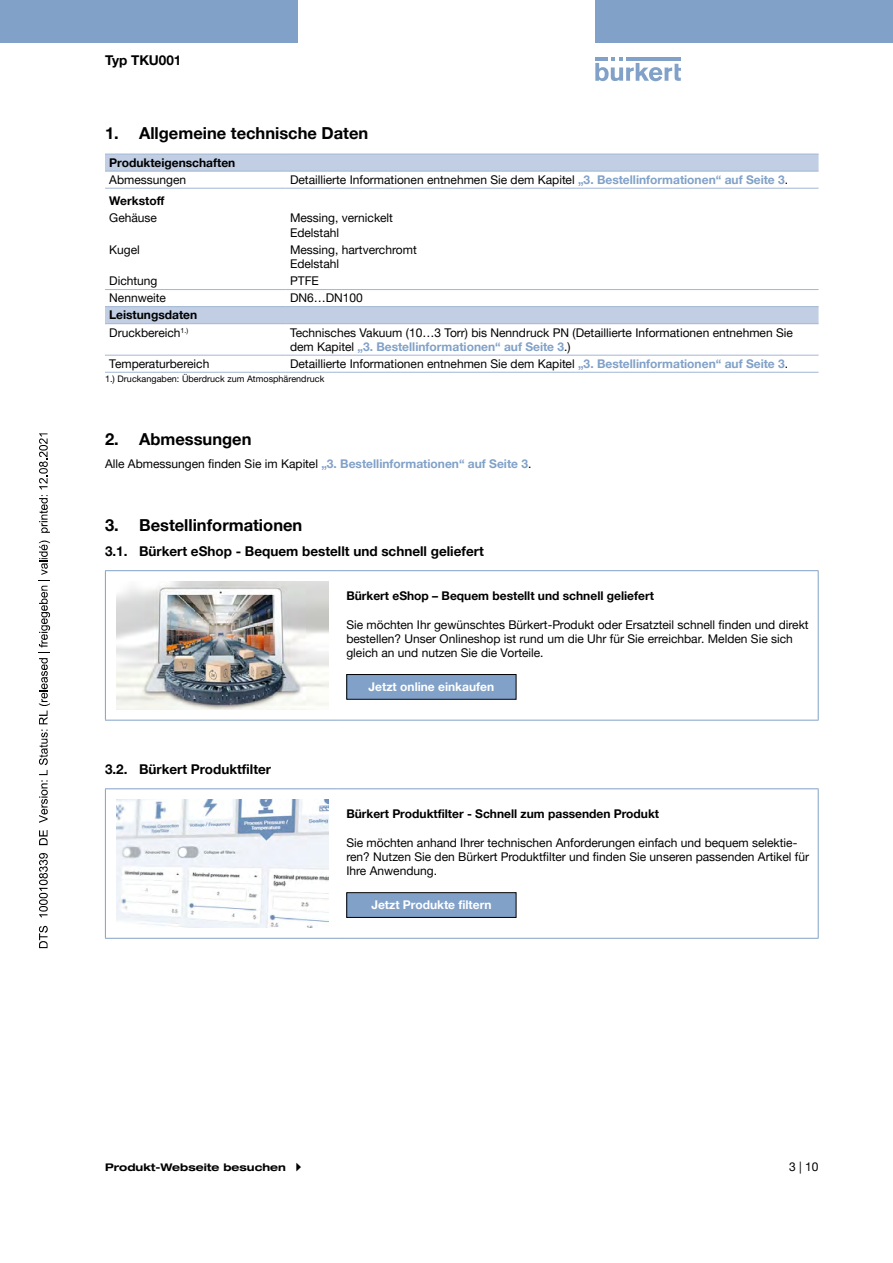
<style>
.page{position:relative;width:893px;height:1263px;background:#fff}
.page>*{position:absolute;margin:0;border:0;box-sizing:border-box;transform-origin:0 0}
.t1{font:700 16.5px "Helvetica Neue LTW1 G";color:#000}
.t2{font:700 13.5px "Helvetica Neue LTW1 G";color:#000}
.t3{font:12px/14.4px "Helvetica Neue LTW1 G";color:#000}
.t4{font:700 12px/17.1px "Helvetica Neue LTW1 G";color:#000}
.t5{font:700 12px "Helvetica Neue LTW1 G";color:#fff}
.t6{font:700 expanded 10.5px "Helvetica Neue LTW1 G";color:#000}
.t7{font:9px "Helvetica Neue LTW1 G";letter-spacing:.005em;color:#000}
.s1{font-weight:700;color:#81a1c8}
.s2{font-weight:400}
</style>
<div class="page">
<svg style="left:595px;top:57px;width:86px;height:24px"></svg>
<hr style="left:626px;top:57px;width:55px;height:4px;background:#81a1c8">
<div style="left:0;top:0;width:298px;height:42px;background:#81a1c8"></div>
<div style="left:595px;top:0;width:298px;height:42px;background:#81a1c8"></div>
<svg style="left:105px;top:155px;width:714px;height:168px"></svg>
<hr style="left:105px;top:355px;width:181px;height:1px;background:#a1b7d6">
<hr style="left:286px;top:355px;width:533px;height:1px;background:#a1b7d6">
<hr style="left:105px;top:154px;width:181px;height:1px;background:#a1b7d6">
<hr style="left:286px;top:154px;width:533px;height:1px;background:#a1b7d6">
<hr style="left:105px;top:306px;width:181px;height:1px;background:#a1b7d6">
<hr style="left:286px;top:306px;width:533px;height:1px;background:#a1b7d6">
<hr style="left:105px;top:171px;width:181px;height:1px;background:#a1b7d6">
<hr style="left:286px;top:171px;width:533px;height:1px;background:#a1b7d6">
<hr style="left:105px;top:323px;width:181px;height:1px;background:#a1b7d6">
<hr style="left:286px;top:323px;width:533px;height:1px;background:#a1b7d6">
<hr style="left:105px;top:188px;width:181px;height:1px;background:#a1b7d6">
<hr style="left:286px;top:188px;width:533px;height:1px;background:#a1b7d6">
<hr style="left:105px;top:289px;width:181px;height:1px;background:#a1b7d6">
<hr style="left:286px;top:289px;width:533px;height:1px;background:#a1b7d6">
<hr style="left:105px;top:372px;width:181px;height:1px;background:#a1b7d6">
<hr style="left:286px;top:372px;width:533px;height:1px;background:#a1b7d6">
<hr style="left:338px;top:570px;width:481px;height:1px;background:#81a1c8">
<hr style="left:818px;top:571px;width:1px;height:149px;background:#81a1c8">
<hr style="left:338px;top:720px;width:481px;height:1px;background:#81a1c8">
<hr style="left:105px;top:570px;width:233px;height:1px;background:#81a1c8">
<hr style="left:105px;top:571px;width:1px;height:149px;background:#81a1c8">
<hr style="left:105px;top:720px;width:233px;height:1px;background:#81a1c8">
<img style="left:116px;top:582px;width:213px;height:127px">
<div style="left:347px;top:674px;width:169px;height:25px;background:#81a1c8"></div>
<div style="left:346px;top:674px;width:170px;height:26px;border:1px solid #000"></div>
<hr style="left:338px;top:788px;width:481px;height:1px;background:#81a1c8">
<hr style="left:818px;top:789px;width:1px;height:149px;background:#81a1c8">
<hr style="left:338px;top:938px;width:481px;height:1px;background:#81a1c8">
<hr style="left:105px;top:788px;width:233px;height:1px;background:#81a1c8">
<hr style="left:105px;top:789px;width:1px;height:149px;background:#81a1c8">
<hr style="left:105px;top:938px;width:233px;height:1px;background:#81a1c8">
<img style="left:116px;top:800px;width:213px;height:127px">
<div style="left:347px;top:893px;width:169px;height:24px;background:#81a1c8"></div>
<div style="left:346px;top:892px;width:170px;height:26px;border:1px solid #000"></div>
<svg style="left:39px;top:926px;width:9px;height:22px"></svg>
<svg style="left:39px;top:853px;width:9px;height:64px"></svg>
<svg style="left:39px;top:830px;width:9px;height:15px"></svg>
<svg style="left:39px;top:540px;width:11px;height:283px"></svg>
<svg style="left:39px;top:495px;width:11px;height:38px"></svg>
<svg style="left:39px;top:433px;width:9px;height:56px"></svg>
<p class="t2" style="left:105px;top:52px;width:78px">Typ TKU001</p>
<h1 class="t1" style="left:105px;top:123px;width:265px">1. Allgemeine technische Daten</h1>
<p class="t4" style="left:109px;top:154px;width:128px">Produkteigenschaften</p>
<p class="t3" style="left:109px;top:172px;width:78px">Abmessungen</p>
<p class="t3" style="left:290px;top:172px;width:500px">Detaillierte Informationen entnehmen Sie dem Kapitel <span class="s1">„3. Bestellinformationen“ auf Seite 3</span>.</p>
<p class="t4" style="left:109px;top:192px;width:57px">Werkstoff</p>
<p class="t3" style="left:109px;top:211px;width:49px">Gehäuse</p>
<p class="t3" style="left:290px;top:211px;width:105px">Messing, vernickelt<br>Edelstahl</p>
<p class="t3" style="left:109px;top:242px;width:32px">Kugel</p>
<p class="t3" style="left:290px;top:242px;width:128px">Messing, hartverchromt<br>Edelstahl</p>
<p class="t3" style="left:109px;top:274px;width:50px">Dichtung</p>
<p class="t3" style="left:290px;top:274px;width:30px">PTFE</p>
<p class="t3" style="left:109px;top:291px;width:58px">Nennweite</p>
<p class="t3" style="left:290px;top:291px;width:74px">DN6…DN100</p>
<p class="t4" style="left:109px;top:307px;width:89px">Leistungsdaten<br><span class="s2">Druckbereich</span><sup>1.)</sup></p>
<p class="t3" style="left:290px;top:325px;width:504px">Technisches Vakuum (10…3 Torr) bis Nenndruck PN (Detaillierte Informationen entnehmen Sie dem Kapitel <span class="s1">„3. Bestellinformationen“ auf Seite 3</span>.)</p>
<p class="t3" style="left:109px;top:356px;width:102px">Temperaturbereich</p>
<p class="t3" style="left:290px;top:356px;width:500px">Detaillierte Informationen entnehmen Sie dem Kapitel <span class="s1">„3. Bestellinformationen“ auf Seite 3</span>.</p>
<p class="t7" style="left:105px;top:373px;width:221px">1.) Druckangaben: Überdruck zum Atmosphärendruck</p>
<h1 class="t1" style="left:105px;top:429px;width:148px">2. Abmessungen</h1>
<p class="t3" style="left:105px;top:456px;width:428px">Alle Abmessungen finden Sie im Kapitel <span class="s1">„3. Bestellinformationen“ auf Seite 3</span>.</p>
<h1 class="t1" style="left:105px;top:515px;width:199px">3. Bestellinformationen</h1>
<p class="t2" style="left:105px;top:543px;width:380px">3.1. Bürkert eShop - Bequem bestellt und schnell geliefert</p>
<p class="t4" style="left:346px;top:587px;width:309px">Bürkert eShop – Bequem bestellt und schnell geliefert</p>
<p class="t3" style="left:346px;top:617px;width:464px">Sie möchten Ihr gewünschtes Bürkert-Produkt oder Ersatzteil schnell finden und direkt bestellen? Unser Onlineshop ist rund um die Uhr für Sie erreichbar. Melden Sie sich gleich an und nutzen Sie die Vorteile.</p>
<p class="t5" style="left:369px;top:679px;width:127px">Jetzt online einkaufen</p>
<p class="t2" style="left:105px;top:761px;width:167px">3.2. Bürkert Produktfilter</p>
<p class="t4" style="left:346px;top:805px;width:314px">Bürkert Produktfilter - Schnell zum passenden Produkt</p>
<p class="t3" style="left:346px;top:835px;width:464px">Sie möchten anhand Ihrer technischen Anforderungen einfach und bequem selektie&shy;ren? Nutzen Sie den Bürkert Produktfilter und finden Sie unseren passenden Artikel für<br>Ihre Anwendung.</p>
<p class="t5" style="left:371px;top:898px;width:122px">Jetzt Produkte filtern</p>
<p class="t6" style="left:105px;top:1161px;width:182px">Produkt-Webseite besuchen</p>
<p class="t3" style="left:789px;top:1159px;width:31px">3 | 10</p>
</div>
